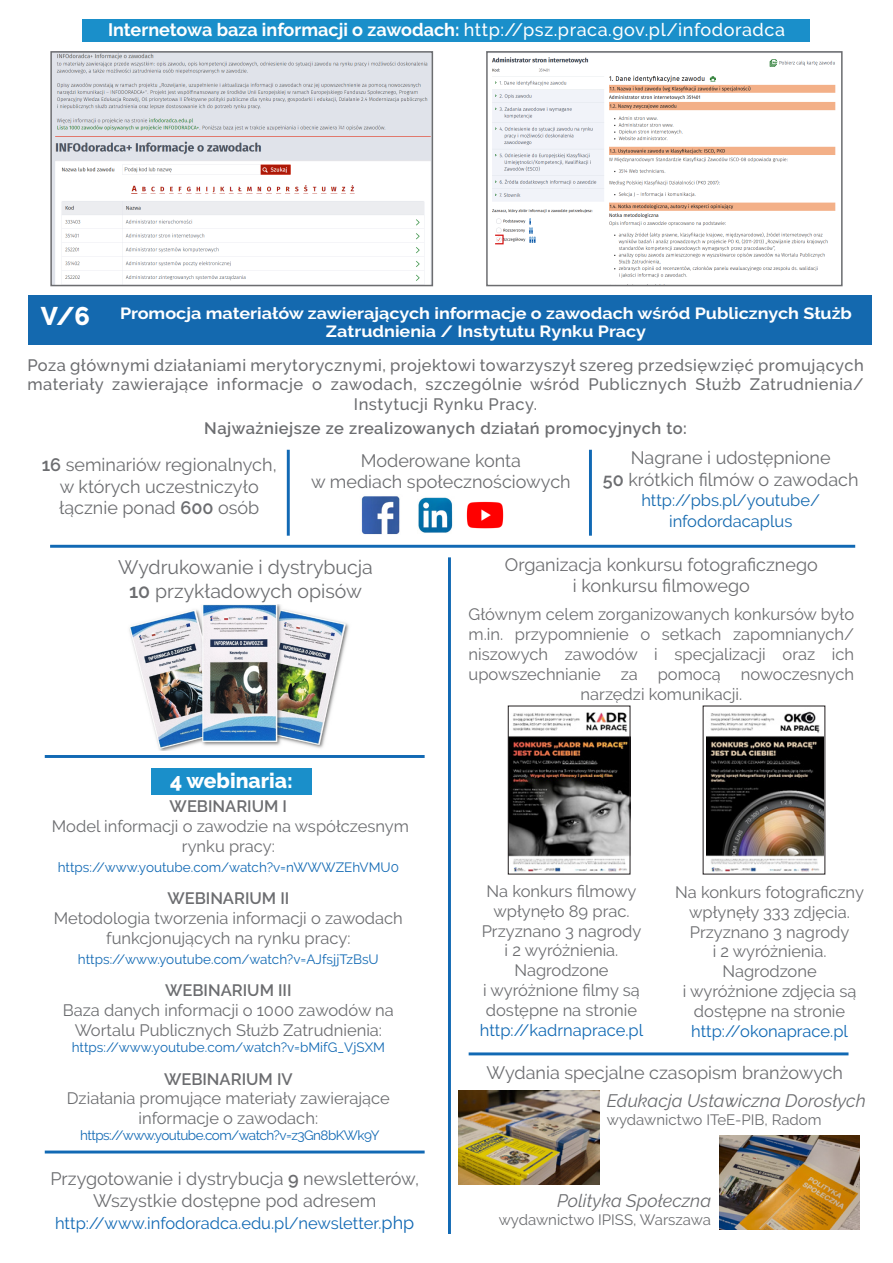
<style>
.page{position:relative;width:893px;height:1263px;background:#fff}
.page>*{position:absolute;margin:0;border:0;box-sizing:border-box;transform-origin:0 0}
.t1{font:800 25.5px "Raleway";color:#fff}
.t2{font:800 21px "Raleway";color:#fff}
.t3{font:19.5px/23.4px "Raleway";color:#6c6d70;text-align:center}
.t4{font:18px/21.6px "Raleway";color:#6c6d70;text-align:center}
.t5{font:700 18px "Raleway";color:#fff}
.t6{font:italic 18px "Raleway";color:#6c6d70}
.t7{font:16.5px/19.8px "Raleway";color:#6c6d70;text-align:center}
.produkty{font:500 16.5px/19.5px "Raleway";letter-spacing:.03em;color:#6c6d70;text-align:center}
.produkty-2{font:600 16.5px "Raleway";letter-spacing:.03em;color:#6c6d70}
.produkty-3{font:600 16.5px "Raleway";letter-spacing:.01em;color:#6c6d70}
.t8{font:16.5px "Raleway";color:#1169b4}
.t9{font:16.5px/21.6px "Raleway";color:#1469af;text-align:center}
.t10{font:700 16.2px/18px "Raleway";color:#fff;text-align:center;scale:1.11 1}
.t11{font:15px "Raleway";color:#6c6d70}
.t12{font:13.5px "Raleway";color:#1169b4}
.t13{font:13.5px "Raleway";letter-spacing:-.04em;color:#1169b4}
.s1{font-weight:500}
.s2{font-weight:600}
.s3{font-size:18px}
.s4{color:#1169b4}
</style>
<div class="page">
<div style="left:151px;top:768px;width:161px;height:26px;background:#1a8fca"></div>
<hr style="left:50px;top:545px;width:805px;height:3px;background:#1169b4">
<hr style="left:287px;top:450px;width:3px;height:86px;background:#1169b4">
<hr style="left:589px;top:450px;width:3px;height:86px;background:#1169b4">
<img style="left:361px;top:496px;width:39px;height:39px">
<img style="left:418px;top:497px;width:35px;height:36px">
<img style="left:466px;top:501px;width:38px;height:28px">
<img style="left:510px;top:712px;width:118px;height:160px">
<div style="left:508px;top:705px;width:122px;height:169px;border:1px solid #231f20"></div>
<img style="left:706px;top:711px;width:117px;height:161px">
<hr style="left:45px;top:1150px;width:380px;height:3px;background:#1169b4">
<hr style="left:469px;top:1052px;width:379px;height:3px;background:#1169b4">
<hr style="left:448px;top:557px;width:3px;height:677px;background:#1169b4">
<img style="left:459px;top:1091px;width:141px;height:93px">
<img style="left:720px;top:1135px;width:140px;height:94px">
<div style="left:28px;top:295px;width:844px;height:50px;background:#1469af"></div>
<img style="left:53px;top:54px;width:377px;height:229px">
<div style="left:50px;top:51px;width:383px;height:235px;border:2px solid #6c6d70"></div>
<img style="left:492px;top:57px;width:344px;height:221px">
<div style="left:486px;top:51px;width:357px;height:235px;border:2px solid #6c6d70"></div>
<div style="left:83px;top:19px;width:727px;height:23px;background:#1a8fca"></div>
<img style="left:129px;top:604px;width:220px;height:146px">
<hr style="left:45px;top:755px;width:380px;height:3px;background:#1169b4">
<p class="t5" style="left:108px;top:19px;width:678px">Internetowa baza informacji o zawodach: <span class="s1">http://psz.praca.gov.pl/infodoradca</span></p>
<p class="t1" style="left:41px;top:301px;width:51px">V/6</p>
<p class="t10" style="left:120px;top:305px;width:661px">Promocja materiałów zawierających informacje o zawodach wśród Publicznych Służb<br>Zatrudnienia / Instytutu Rynku Pracy</p>
<p class="produkty" style="left:27px;top:355px;width:838px">Poza głównymi działaniami merytorycznymi, projektowi towarzyszył szereg przedsięwzięć promujących materiały zawierające informacje o zawodach, szczególnie wśród Publicznych Służb Zatrudnienia/<br>Instytucji Rynku Pracy.</p>
<p class="produkty-2" style="left:204px;top:418px;width:484px">Najważniejsze ze zrealizowanych działań promocyjnych to:</p>
<p class="t4" style="left:42px;top:454px;width:236px"><span class="s2">16</span> seminariów regionalnych, w których uczestniczyło łącznie ponad <span class="s2">600</span> osób</p>
<p class="t4" style="left:505px;top:553px;width:314px">Organizacja konkursu fotograficznego i konkursu filmowego</p>
<p class="t7" style="left:469px;top:605px;width:387px">Głównym celem zorganizowanych konkursów było m.in. przypomnienie o setkach zapomnianych/ niszowych zawodów i specjalizacji oraz ich upowszechnianie za pomocą nowoczesnych narzędzi komunikacji.</p>
<p class="t4" style="left:603px;top:447px;width:257px">Nagrane i udostępnione<br><span class="s2">50</span> krótkich filmów o zawodach</p>
<p class="t9" style="left:641px;top:489px;width:180px">http://pbs.pl/youtube/ infodordacaplus</p>
<p class="t4" style="left:311px;top:449px;width:261px">Moderowane konta<br>w mediach społecznościowych</p>
<p class="t3" style="left:118px;top:555px;width:256px">Wydrukowanie i dystrybucja<br><span class="s2">10</span> przykładowych opisów</p>
<p class="t2" style="left:170px;top:768px;width:124px">4 webinaria:</p>
<p class="produkty-3" style="left:170px;top:797px;width:119px">WEBINARIUM I</p>
<p class="t7" style="left:52px;top:816px;width:359px">Model informacji o zawodzie na współczesnym rynku pracy:</p>
<p class="t12" style="left:58px;top:859px;width:343px">https://www.youtube.com/watch?v=nWWWZEhVMU0</p>
<p class="produkty-3" style="left:167px;top:889px;width:123px">WEBINARIUM II</p>
<p class="t7" style="left:54px;top:908px;width:350px">Metodologia tworzenia informacji o zawodach funkcjonujących na rynku pracy:</p>
<p class="t12" style="left:78px;top:951px;width:302px">https://www.youtube.com/watch?v=AJfsjjTzBsU</p>
<p class="produkty-3" style="left:165px;top:981px;width:128px">WEBINARIUM III</p>
<p class="t7" style="left:63px;top:1000px;width:332px">Baza danych informacji o 1000 zawodów na<br>Wortalu Publicznych Służb Zatrudnienia:</p>
<p class="t12" style="left:72px;top:1039px;width:315px">https://www.youtube.com/watch?v=bMifG_VjSXM</p>
<p class="produkty-3" style="left:164px;top:1069px;width:130px">WEBINARIUM IV</p>
<p class="t7" style="left:67px;top:1089px;width:325px">Działania promujące materiały zawierające informacje o zawodach:</p>
<p class="t13" style="left:80px;top:1128px;width:301px">https://www.youtube.com/watch?v=z3Gn8bKWk9Y</p>
<p class="t4" style="left:50px;top:1168px;width:370px">Przygotowanie i dystrybucja <span class="s2">9</span> newsletterów,<br>Wszystkie dostępne pod adresem</p>
<p class="t8" style="left:55px;top:1213px;width:361px">http://www.infodoradca.edu.pl/newsletter.<span class="s3">php</span></p>
<p class="t7" style="left:480px;top:881px;width:165px">Na konkurs filmowy wpłynęło 89 prac.<br>Przyznano 3 nagrody i 2 wyróżnienia.<br>Nagrodzone<br>i wyróżnione filmy są dostępne na stronie <span class="s4">http://kadrnaprace.pl</span></p>
<p class="t7" style="left:675px;top:882px;width:190px">Na konkurs fotograficzny wpłynęły 333 zdjęcia.<br>Przyznano 3 nagrody<br>i 2 wyróżnienia.<br>Nagrodzone<br>i wyróżnione zdjęcia są dostępne na stronie <span class="s4">http://okonaprace.pl</span></p>
<p class="t4" style="left:486px;top:1061px;width:358px">Wydania specjalne czasopism branżowych</p>
<p class="t6" style="left:607px;top:1090px;width:260px">Edukacja Ustawiczna Dorosłych</p>
<p class="t11" style="left:607px;top:1111px;width:216px">wydawnictwo ITeE-PIB, Radom</p>
<p class="t6" style="left:557px;top:1190px;width:155px">Polityka Społeczna</p>
<p class="t11" style="left:499px;top:1211px;width:214px">wydawnictwo IPISS, Warszawa</p>
</div>
